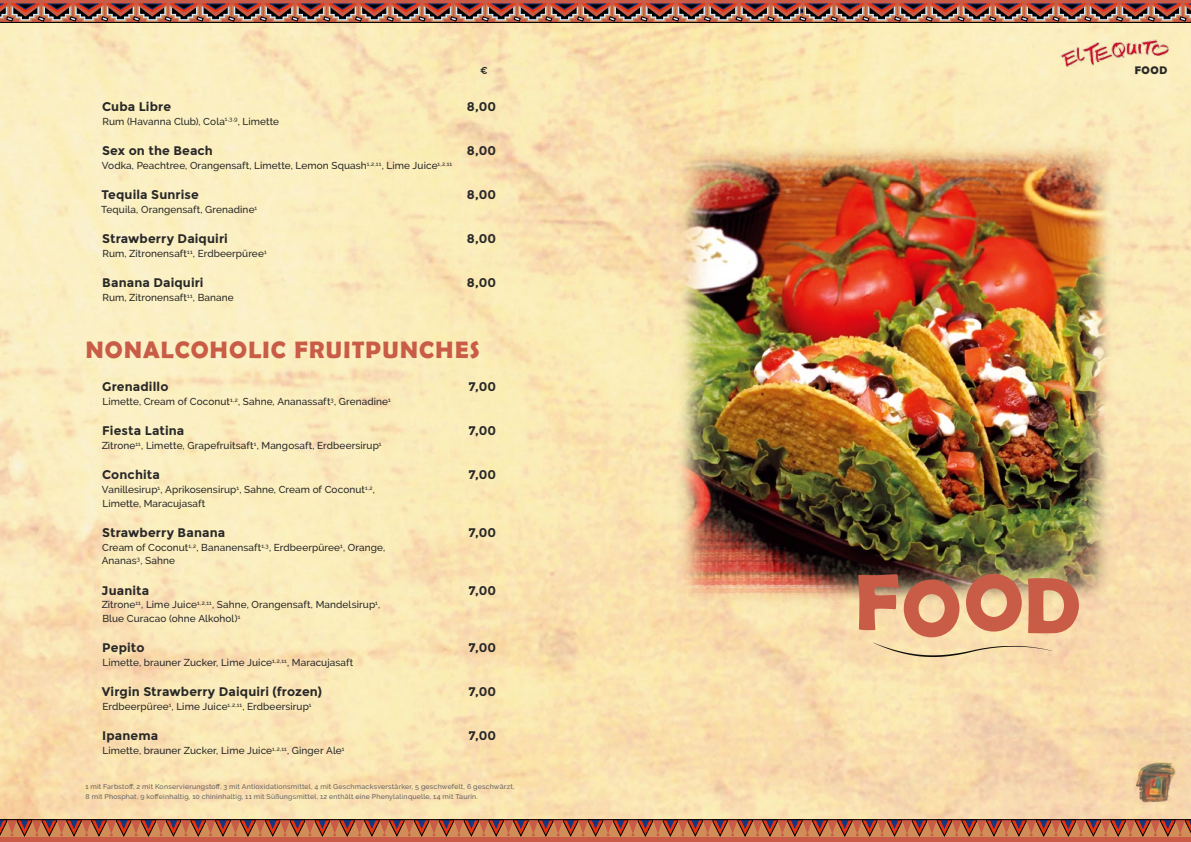
<style>
.page{position:relative;width:1191px;height:842px;background:#fff}
.page>*{position:absolute;margin:0;border:0;box-sizing:border-box;transform-origin:0 0}
.t1{font:600 80.1px "Berlinsans";color:#c95c47}
.t2{font:600 24px "Berlinsans";letter-spacing:.05em;color:#c95c47}
.t3{font:700 12.5px "Montserrat";letter-spacing:.01em;color:#282827}
.t4{font:600 11.1px "Berlinsans";color:#282827}
.t5{font:500 10px/13.5px "Raleway";letter-spacing:.01em;color:#282827}
.t6{font:10px "Montserrat";color:#282827}
.t7{font:500 7px/10px "Raleway";letter-spacing:.025em;color:#646363}
</style>
<div class="page">
<svg style="left:0;top:0;width:1191px;height:4px;background:#ba5447"></svg>
<hr style="left:0;top:22px;width:1191px;height:1px;background:#000">
<svg style="left:0;top:4px;width:1191px;height:18px;background:#90564b"></svg>
<div style="left:0;top:820px;width:1191px;height:21px;background:#d18d57"></div>
<div style="left:0;top:837px;width:1191px;height:5px;background:#c95b47"></div>
<svg style="left:0;top:820px;width:1191px;height:16px"></svg>
<hr style="left:0;top:819px;width:1191px;height:1px;background:#000">
<img style="left:1133px;top:758px;width:43px;height:47px">
<img style="left:1057px;top:37px;width:114px;height:30px">
<img style="left:615px;top:74px;width:556px;height:596px">
<svg style="left:873px;top:642px;width:178px;height:15px;background:#e7cea2"></svg>
<p class="t6" style="left:480px;top:65px;width:9px">€</p>
<p class="t3" style="left:102px;top:99px;width:70px">Cuba Libre</p>
<p class="t3" style="left:467px;top:99px;width:31px">8,00</p>
<p class="t5" style="left:102px;top:115px;width:178px">Rum (Havanna Club), Cola<sup>1,3,9</sup>, Limette</p>
<p class="t3" style="left:102px;top:143px;width:112px">Sex on the Beach</p>
<p class="t3" style="left:467px;top:143px;width:31px">8,00</p>
<p class="t5" style="left:102px;top:159px;width:352px">Vodka, Peachtree, Orangensaft, Limette, Lemon Squash<sup>1,2,11</sup>, Lime Juice<sup>1,2,11</sup></p>
<p class="t3" style="left:101px;top:187px;width:99px">Tequila Sunrise</p>
<p class="t3" style="left:467px;top:187px;width:31px">8,00</p>
<p class="t5" style="left:101px;top:203px;width:157px">Tequila, Orangensaft, Grenadine<sup>1</sup></p>
<p class="t3" style="left:102px;top:231px;width:127px">Strawberry Daiquiri</p>
<p class="t3" style="left:467px;top:231px;width:31px">8,00</p>
<p class="t5" style="left:102px;top:247px;width:166px">Rum, Zitronensaft<sup>11</sup>, Erdbeerpüree<sup>1</sup></p>
<p class="t3" style="left:102px;top:275px;width:103px">Banana Daiquiri</p>
<p class="t3" style="left:467px;top:275px;width:31px">8,00</p>
<p class="t5" style="left:102px;top:291px;width:133px">Rum, Zitronensaft<sup>11</sup>, Banane</p>
<h2 class="t2" style="left:86px;top:336px;width:396px">NONALCOHOLIC FRUITPUNCHES</h2>
<p class="t3" style="left:102px;top:379px;width:68px">Grenadillo</p>
<p class="t3" style="left:468px;top:379px;width:29px">7,00</p>
<p class="t5" style="left:102px;top:395px;width:290px">Limette, Cream of Coconut<sup>1,2</sup>, Sahne, Ananassaft<sup>3</sup>, Grenadine<sup>1</sup></p>
<p class="t3" style="left:102px;top:423px;width:84px">Fiesta Latina</p>
<p class="t3" style="left:468px;top:423px;width:29px">7,00</p>
<p class="t5" style="left:102px;top:439px;width:281px">Zitrone<sup>11</sup>, Limette, Grapefruitsaft<sup>1</sup>, Mangosaft, Erdbeersirup<sup>1</sup></p>
<p class="t3" style="left:102px;top:467px;width:59px">Conchita</p>
<p class="t3" style="left:468px;top:467px;width:29px">7,00</p>
<p class="t5" style="left:102px;top:482px;width:275px;line-height:14px">Vanillesirup<sup>1</sup>, Aprikosensirup<sup>1</sup>, Sahne, Cream of Coconut<sup>1,2</sup>,<br>Limette, Maracujasaft</p>
<p class="t3" style="left:102px;top:526px;width:125px">Strawberry Banana</p>
<p class="t3" style="left:468px;top:526px;width:29px">7,00</p>
<p class="t5" style="left:102px;top:541px;width:285px">Cream of Coconut<sup>1,2</sup>, Bananensaft<sup>1,3</sup>, Erdbeerpüree<sup>1</sup>, Orange,<br>Ananas<sup>3</sup>, Sahne</p>
<p class="t3" style="left:102px;top:583px;width:49px">Juanita</p>
<p class="t3" style="left:468px;top:583px;width:29px">7,00</p>
<p class="t5" style="left:102px;top:598px;width:280px">Zitrone<sup>11</sup>, Lime Juice<sup>1,2,11</sup>, Sahne, Orangensaft, Mandelsirup<sup>1</sup>,<br>Blue Curacao (ohne Alkohol)<sup>1</sup></p>
<p class="t3" style="left:102px;top:641px;width:44px">Pepito</p>
<p class="t3" style="left:468px;top:641px;width:29px">7,00</p>
<p class="t5" style="left:102px;top:656px;width:252px">Limette, brauner Zucker, Lime Juice<sup>1,2,11</sup>, Maracujasaft</p>
<p class="t3" style="left:102px;top:685px;width:222px">Virgin Strawberry Daiquiri (frozen)</p>
<p class="t3" style="left:468px;top:685px;width:29px">7,00</p>
<p class="t5" style="left:102px;top:700px;width:211px">Erdbeerpüree<sup>1</sup>, Lime Juice<sup>1,2,11</sup>, Erdbeersirup<sup>1</sup></p>
<p class="t3" style="left:102px;top:729px;width:58px">Ipanema</p>
<p class="t3" style="left:468px;top:729px;width:29px">7,00</p>
<p class="t5" style="left:102px;top:744px;width:243px">Limette, brauner Zucker, Lime Juice<sup>1,2,11</sup>, Ginger Ale<sup>1</sup></p>
<p class="t7" style="left:85px;top:782px;width:431px">1 mit Farbstoff, 2 mit Konservierungstoff, 3 mit Antioxidationsmittel, 4 mit Geschmacksverstärker, 5 geschwefelt, 6 geschwärzt,<br>8 mit Phosphat, 9 koffeinhaltig, 10 chininhaltig, 11 mit Süßungsmittel, 12 enthält eine Phenylalinquelle, 14 mit Taurin.</p>
<p class="t4" style="left:1134px;top:64px;width:34px">FOOD</p>
<h1 class="t1" style="left:855px;top:558px;width:228px">FOOD</h1>
</div>
